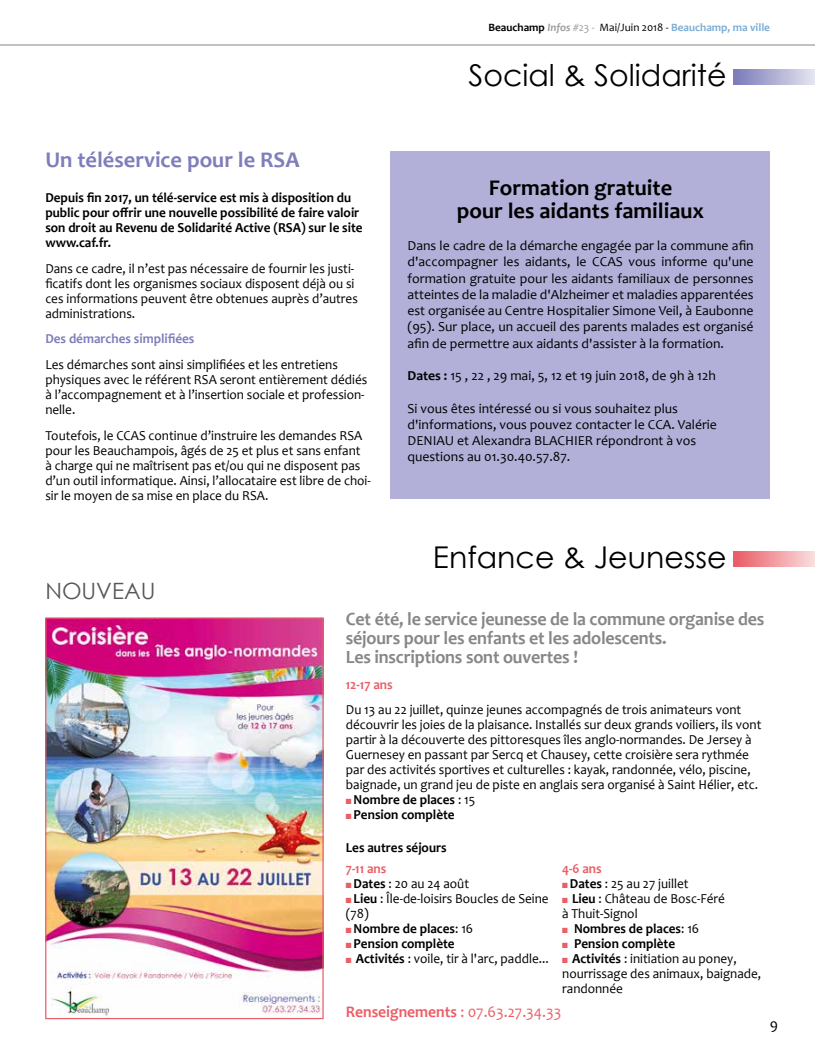
<style>
.page{position:relative;width:815px;height:1063px;background:#fff}
.page>*{position:absolute;margin:0;border:0;box-sizing:border-box;transform-origin:0 0}
.t1{font:30px "Century Gothic";color:#000}
.t2{font:700 22.5px/22.5px "Candara";color:#000;text-align:center}
.t3{font:700 22.5px "Candara";color:#7e7ebb}
.t4{font:22.5px "Century Gothic";color:#575756}
.t5{font:700 18.75px/18.8px "Candara";letter-spacing:-.01em;color:#878787;scale:.96 1}
.t6{font:16.25px "Candara";color:#ea5f67;scale:.96 1}
.t7{font:15px "Candara";color:#000}
.t8{font:13.75px/15px "Candara";color:#000;scale:.96 1}
.t9{font:13.75px/16.2px "Candara";color:#000;text-align:justify}
.t10{font:700 13.75px/15px "Candara";color:#000;scale:.96 1}
.t11{font:700 13.75px "Candara";color:#7e7ebb;scale:.96 1}
.t12{font:700 13.75px "Candara";color:#ea5f67;scale:.96 1}
.t13{font:700 11.25px "Candara";color:#7cadd3}
.s1{color:#000}
.s2{font-style:italic;color:#9d9d9c}
.s3{font-weight:400;color:#9d9d9c}
.s4{font-weight:400;color:#000}
.s5{font-weight:700}
.s6{color:#ea5f67}
.s7{font-weight:400}
</style>
<div class="page">
<hr style="left:0;top:44px;width:815px;height:2px;background:#9d9d9c">
<div style="left:391px;top:151px;width:379px;height:347px;background:#b2b0d8"></div>
<div style="left:733px;top:69px;width:82px;height:16px;background:linear-gradient(to right,#7a7ab8,#e3e3f0)"></div>
<div style="left:733px;top:551px;width:82px;height:16px;background:linear-gradient(to right,#e95a62,#faddde)"></div>
<img style="left:47px;top:619px;width:275px;height:398px">
<div style="left:45px;top:617px;width:279px;height:402px;border:1px solid #ea5f67"></div>
<p class="t13" style="left:488px;top:20px;width:283px"><span class="s1">Beauchamp</span> <span class="s2">Infos</span> <span class="s3">#23 -</span> <span class="s4">Mai/Juin 2018 -</span> Beauchamp, ma ville</p>
<h2 class="t3" style="left:45px;top:147px;width:256px">Un téléservice pour le RSA</h2>
<p class="t10" style="left:45px;top:190px;width:332px">Depuis fin 2017, un télé-service est mis à disposition du public pour offrir une nouvelle possibilité de faire valoir son droit au Revenu de Solidarité Active (RSA) sur le site www.caf.fr.</p>
<p class="t8" style="left:45px;top:261px;width:327px">Dans ce cadre, il n’est pas nécessaire de fournir les justi&shy;ficatifs dont les organismes sociaux disposent déjà ou si ces informations peuvent être obtenues auprès d’autres administrations.</p>
<p class="t11" style="left:45px;top:331px;width:157px">Des démarches simplifiées</p>
<p class="t8" style="left:45px;top:357px;width:337px">Les démarches sont ainsi simplifiées et les entretiens physiques avec le référent RSA seront entièrement dédiés à l’accompagnement et à l’insertion sociale et profession&shy;nelle.</p>
<p class="t8" style="left:45px;top:428px;width:340px">Toutefois, le CCAS continue d’instruire les demandes RSA pour les Beauchampois, âgés de 25 et plus et sans enfant<br>à charge qui ne maîtrisent pas et/ou qui ne disposent pas d’un outil informatique. Ainsi, l’allocataire est libre de choi&shy;sir le moyen de sa mise en place du RSA.</p>
<h2 class="t4" style="left:45px;top:575px;width:112px">NOUVEAU</h2>
<h1 class="t1" style="left:468px;top:54px;width:260px">Social &amp; Solidarité</h1>
<h2 class="t2" style="left:457px;top:177px;width:249px">Formation gratuite<br>pour les aidants familiaux</h2>
<p class="t9" style="left:407px;top:238px;width:348px">Dans le cadre de la démarche engagée par la commune afin d'accompagner les aidants, le CCAS vous informe qu'une formation gratuite pour les aidants familiaux de personnes atteintes de la maladie d'Alzheimer et maladies apparentées est organisée au Centre Hospitalier Simone Veil, à Eaubonne (95). Sur place, un accueil des parents malades est organisé afin de permettre aux aidants d'assister à la formation.</p>
<p class="t9" style="left:407px;top:368px;width:310px"><span class="s5">Dates :</span> 15 , 22 , 29 mai, 5, 12 et 19 juin 2018, de 9h à 12h</p>
<p class="t9" style="left:407px;top:400px;width:311px;text-align:left">Si vous êtes intéressé ou si vous souhaitez plus d'informations, vous pouvez contacter le CCA. Valérie DENIAU et Alexandra BLACHIER répondront à vos questions au 01.30.40.57.87.</p>
<h1 class="t1" style="left:433px;top:536px;width:295px">Enfance &amp; Jeunesse</h1>
<h3 class="t5" style="left:346px;top:610px;width:437px">Cet été, le service jeunesse de la commune organise des séjours pour les enfants et les adolescents.<br>Les inscriptions sont ouvertes !</h3>
<p class="t12" style="left:346px;top:676px;width:50px">12-17 ans</p>
<p class="t8" style="left:346px;top:702px;width:434px">Du 13 au 22 juillet, quinze jeunes accompagnés de trois animateurs vont découvrir les joies de la plaisance. Installés sur deux grands voiliers, ils vont partir à la découverte des pittoresques îles anglo-normandes. De Jersey à Guernesey en passant par Sercq et Chausey, cette croisière sera rythmée par des activités sportives et culturelles : kayak, randonnée, vélo, piscine, baignade, un grand jeu de piste en anglais sera organisé à Saint Hélier, etc.</p>
<p class="t10" style="left:346px;top:792px;width:136px"><span class="s6">■</span> Nombre de places <span class="s7">: 15</span></p>
<p class="t10" style="left:346px;top:807px;width:115px"><span class="s6">■</span> Pension complète</p>
<p class="t10" style="left:346px;top:840px;width:107px">Les autres séjours</p>
<p class="t12" style="left:346px;top:860px;width:44px">7-11 ans</p>
<p class="t8" style="left:346px;top:876px;width:130px"><span class="s6">■</span> <span class="s5">Dates</span> : 20 au 24 août</p>
<p class="t8" style="left:346px;top:891px;width:213px"><span class="s6">■</span> <span class="s5">Lieu</span> : Île-de-loisirs Boucles de Seine (78)</p>
<p class="t10" style="left:346px;top:921px;width:134px"><span class="s6">■</span> Nombre de places<span class="s7">: 16</span></p>
<p class="t10" style="left:346px;top:936px;width:115px"><span class="s6">■</span> Pension complète</p>
<p class="t8" style="left:346px;top:951px;width:213px"><span class="s6">■</span> <span class="s5">Activités</span> : voile, tir à l'arc, paddle...</p>
<p class="t12" style="left:562px;top:860px;width:43px">4-6 ans</p>
<p class="t8" style="left:562px;top:876px;width:133px"><span class="s6">■</span> <span class="s5">Dates</span> : 25 au 27 juillet</p>
<p class="t8" style="left:562px;top:891px;width:171px"><span class="s6">■</span> <span class="s5">Lieu</span> : Château de Bosc-Féré à Thuit-Signol</p>
<p class="t10" style="left:562px;top:921px;width:144px"><span class="s6">■</span> Nombres de places<span class="s7">: 16</span></p>
<p class="t10" style="left:562px;top:936px;width:119px"><span class="s6">■</span> Pension complète</p>
<p class="t8" style="left:562px;top:951px;width:209px"><span class="s6">■</span> <span class="s5">Activités</span> : initiation au poney, nourrissage des animaux, baignade, randonnée</p>
<p class="t6" style="left:346px;top:1002px;width:226px"><span class="s5">Renseignements</span> : 07.63.27.34.33</p>
<p class="t7" style="left:770px;top:1015px;width:10px">9</p>
</div>
